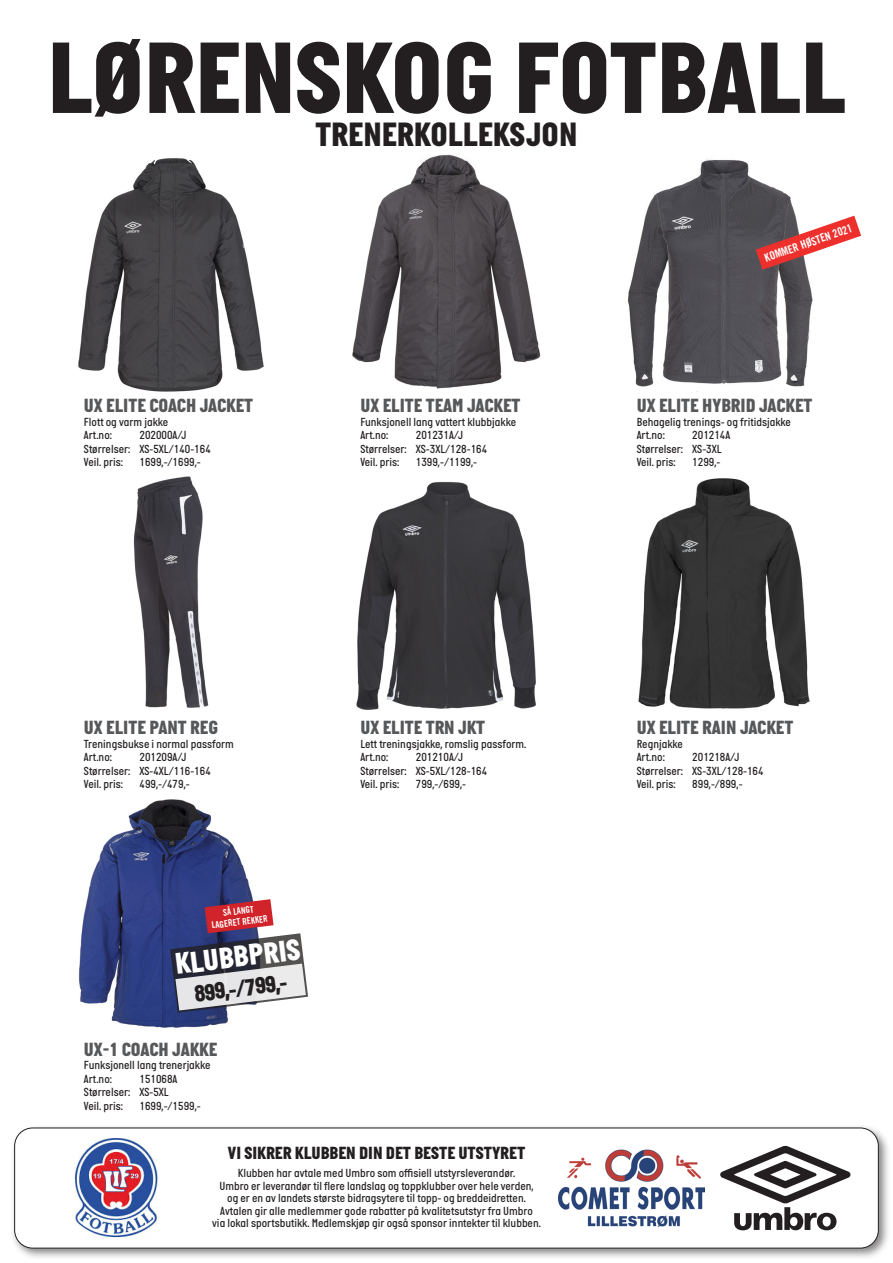
<style>
.page{position:relative;width:893px;height:1263px;background:#fff}
.page>*{position:absolute;margin:0;border:0;box-sizing:border-box;transform-origin:0 0}
.t1{font:800 103.5px "Italian Plate No 2";color:#231f20}
.t2{font:800 34.5px "Italian Plate No 2";color:#231f20}
.t3{font:800 30.6px "Italian Plate No 2";color:#fff}
.t4{font:800 24.15px "Italian Plate No 2";color:#231f20}
.t5{font:800 19.5px "Italian Plate No 2";color:#57585a}
.t6{font:800 18px "Italian Plate No 2";color:#231f20}
.t7{font:500 12px/12.5px "Italian Plate No 2";color:#231f20;text-align:center}
.t8{font:11.4px "Trade Gothic LT Std Bd Cn 20";color:#fff}
.t9{font:9.15px "Trade Gothic LT Std Bd Cn 20";color:#fff}
</style>
<div class="page">
<div style="left:10px;top:1124px;width:881px;height:136px;background:#231f20;opacity:.56"></div>
<div style="left:15px;top:1128px;width:863px;height:120px;background:#fff;border-radius:18px"></div>
<div style="left:14px;top:1128px;width:864px;height:120px;border:1px solid #231f20;border-radius:18px"></div>
<svg style="left:720px;top:1146px;width:130px;height:84px"></svg>
<img style="left:558px;top:1150px;width:147px;height:76px">
<img style="left:74px;top:1138px;width:84px;height:100px">
<img style="left:78px;top:158px;width:186px;height:234px">
<img style="left:352px;top:154px;width:189px;height:235px">
<img style="left:627px;top:159px;width:186px;height:233px">
<img style="left:133px;top:476px;width:76px;height:232px">
<img style="left:356px;top:481px;width:180px;height:229px">
<img style="left:638px;top:478px;width:172px;height:231px">
<img style="left:79px;top:799px;width:174px;height:229px">
<svg style="left:170px;top:899px;width:138px;height:114px"></svg>
<svg style="left:756px;top:216px;width:105px;height:54px"></svg>
<p class="t1" style="left:47px;top:22px;width:800px">LØRENSKOG FOTBALL</p>
<p class="t2" style="left:316px;top:116px;width:263px">TRENERKOLLEKSJON</p>
<p class="t5" style="left:84px;top:395px;width:171px">UX ELITE COACH JACKET</p>
<p class="t7" style="left:84px;top:415px;width:86px">Flott og varm jakke</p>
<p class="t7" style="left:84px;top:429px;width:30px">Art.no:</p>
<p class="t7" style="left:139px;top:429px;width:49px">202000A/J</p>
<p class="t7" style="left:84px;top:442px;width:128px">Størrelser: XS-5XL/140-164</p>
<p class="t7" style="left:84px;top:456px;width:41px">Veil. pris:</p>
<p class="t7" style="left:139px;top:456px;width:63px">1699,-/1699,-</p>
<p class="t5" style="left:360px;top:395px;width:162px">UX ELITE TEAM JACKET</p>
<p class="t7" style="left:360px;top:415px;width:157px">Funksjonell lang vattert klubbjakke</p>
<p class="t7" style="left:360px;top:429px;width:30px">Art.no:</p>
<p class="t7" style="left:416px;top:429px;width:49px">201231A/J</p>
<p class="t7" style="left:360px;top:442px;width:128px">Størrelser: XS-3XL/128-164</p>
<p class="t7" style="left:360px;top:456px;width:41px">Veil. pris:</p>
<p class="t7" style="left:416px;top:456px;width:63px">1399,-/1199,-</p>
<p class="t8" style="left:763px;top:251px;width:94px;rotate:-19deg">KOMMER HØSTEN 2021</p>
<p class="t5" style="left:637px;top:395px;width:177px">UX ELITE HYBRID JACKET</p>
<p class="t7" style="left:637px;top:415px;width:156px">Behagelig trenings- og fritidsjakke</p>
<p class="t7" style="left:637px;top:429px;width:30px">Art.no:</p>
<p class="t7" style="left:692px;top:429px;width:39px">201214A</p>
<p class="t7" style="left:637px;top:442px;width:86px">Størrelser: XS-3XL</p>
<p class="t7" style="left:637px;top:456px;width:41px">Veil. pris:</p>
<p class="t7" style="left:692px;top:456px;width:30px">1299,-</p>
<p class="t5" style="left:84px;top:717px;width:136px">UX ELITE PANT REG</p>
<p class="t7" style="left:84px;top:737px;width:152px">Treningsbukse i normal passform</p>
<p class="t7" style="left:84px;top:751px;width:30px">Art.no:</p>
<p class="t7" style="left:139px;top:751px;width:49px">201209A/J</p>
<p class="t7" style="left:84px;top:764px;width:128px">Størrelser: XS-4XL/116-164</p>
<p class="t7" style="left:84px;top:778px;width:41px">Veil. pris:</p>
<p class="t7" style="left:139px;top:778px;width:52px">499,-/479,-</p>
<p class="t9" style="left:222px;top:907px;width:32px;rotate:-7deg">SÅ LANGT</p>
<p class="t9" style="left:211px;top:920px;width:58px;rotate:-7deg">LAGERET REKKER</p>
<p class="t3" style="left:173px;top:948px;width:127px;rotate:-7deg">KLUBBPRIS</p>
<p class="t4" style="left:193px;top:981px;width:95px;rotate:-7deg">899,-/799,-</p>
<p class="t5" style="left:84px;top:1039px;width:135px">UX-1 COACH JAKKE</p>
<p class="t7" style="left:84px;top:1059px;width:128px">Funksjonell lang trenerjakke</p>
<p class="t7" style="left:84px;top:1072px;width:30px">Art.no:</p>
<p class="t7" style="left:139px;top:1072px;width:39px">151068A</p>
<p class="t7" style="left:84px;top:1086px;width:86px">Størrelser: XS-5XL</p>
<p class="t7" style="left:84px;top:1099px;width:41px">Veil. pris:</p>
<p class="t7" style="left:139px;top:1099px;width:63px">1699,-/1599,-</p>
<p class="t5" style="left:360px;top:717px;width:126px">UX ELITE TRN JKT</p>
<p class="t7" style="left:360px;top:737px;width:168px">Lett treningsjakke, romslig passform.</p>
<p class="t7" style="left:360px;top:751px;width:30px">Art.no:</p>
<p class="t7" style="left:416px;top:751px;width:49px">201210A/J</p>
<p class="t7" style="left:360px;top:764px;width:128px">Størrelser: XS-5XL/128-164</p>
<p class="t7" style="left:360px;top:778px;width:41px">Veil. pris:</p>
<p class="t7" style="left:416px;top:778px;width:52px">799,-/699,-</p>
<h3 class="t6" style="left:228px;top:1143px;width:299px">VI SIKRER KLUBBEN DIN DET BESTE UTSTYRET</h3>
<p class="t7" style="left:212px;top:1167px;width:330px">Klubben har avtale med Umbro som offisiell utstyrsleverandør.<br>Umbro er leverandør til flere landslag og toppklubber over hele verden,<br>og er en av landets største bidragsytere til topp- og breddeidretten.<br>Avtalen gir alle medlemmer gode rabatter på kvalitetsutstyr fra Umbro<br>via lokal sportsbutikk. Medlemskjøp gir også sponsor inntekter til klubben.</p>
<p class="t5" style="left:637px;top:717px;width:158px">UX ELITE RAIN JACKET</p>
<p class="t7" style="left:637px;top:737px;width:48px">Regnjakke</p>
<p class="t7" style="left:637px;top:751px;width:30px">Art.no:</p>
<p class="t7" style="left:692px;top:751px;width:49px">201218A/J</p>
<p class="t7" style="left:637px;top:764px;width:128px">Størrelser: XS-3XL/128-164</p>
<p class="t7" style="left:637px;top:778px;width:41px">Veil. pris:</p>
<p class="t7" style="left:692px;top:778px;width:52px">899,-/899,-</p>
</div>
